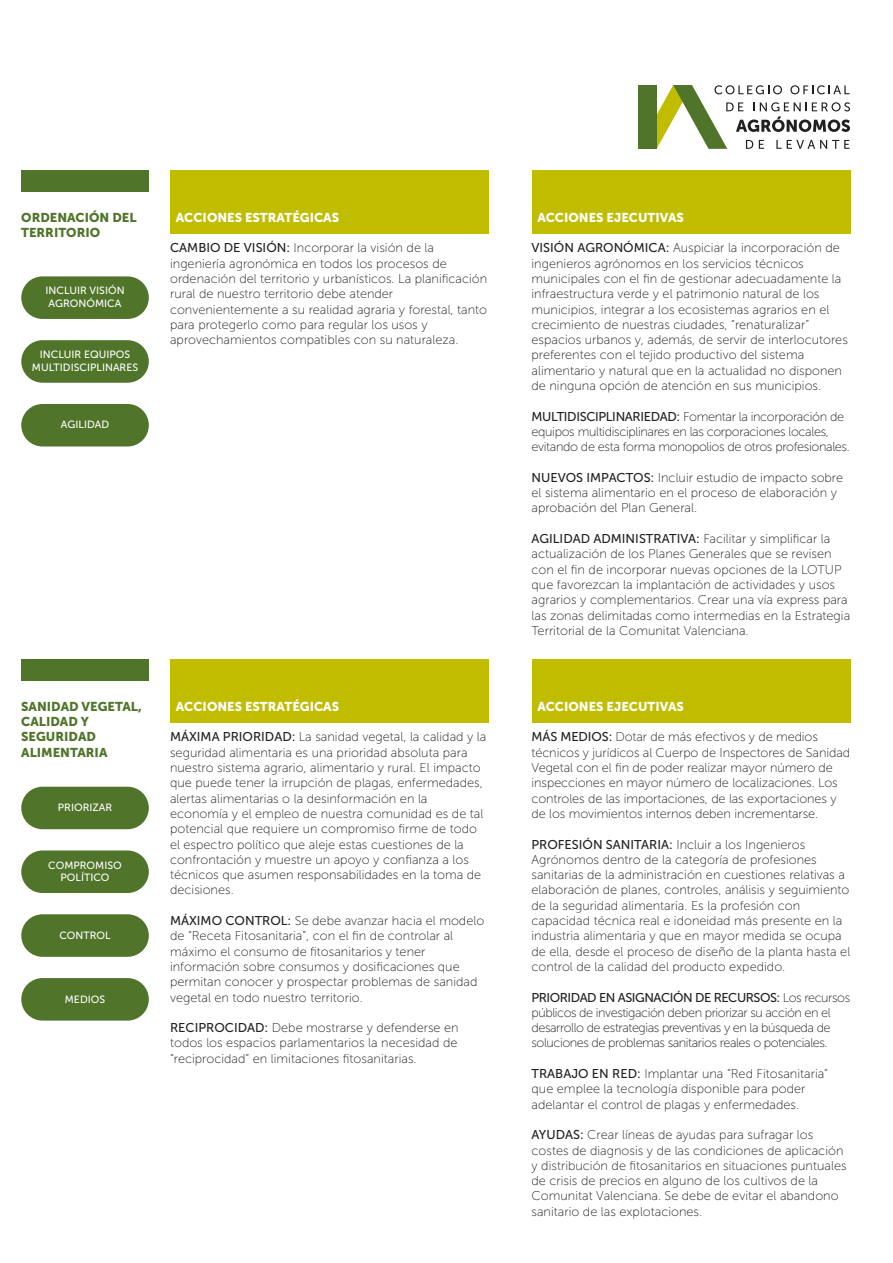
<style>
.page{position:relative;width:893px;height:1263px;background:#fff}
.page>*{position:absolute;margin:0;border:0;box-sizing:border-box;transform-origin:0 0}
.t1{font:12.75px/15.3px "Museo Sans 100";color:#231f20}
.t2{font:12.75px/15.3px "Museo Sans 100";letter-spacing:-.03em;color:#231f20}
.t3{font:12.75px "Museo Sans 900";color:#fff}
.t4{font:12.75px/15.3px "Museo Sans 900";color:#50752a}
.t5{font:12.75px "Museo Sans 500";color:#231f20}
.t6{font:12.75px "Museo Sans 500";letter-spacing:-.035em;color:#231f20}
.t7{font:10.5px/12.6px "Museo Sans 500";color:#fff;text-align:center}
.s1{font-family:"Museo Sans 500"}
.s2{font-family:"Museo Sans 100"}
</style>
<div class="page">
<div style="left:170px;top:659px;width:319px;height:64px;background:#c0bc00"></div>
<div style="left:531px;top:659px;width:319px;height:64px;background:#c0bc00"></div>
<div style="left:21px;top:659px;width:128px;height:21px;background:#50752a"></div>
<svg style="left:638px;top:85px;width:212px;height:64px"></svg>
<div style="left:170px;top:170px;width:319px;height:64px;background:#c0bc00"></div>
<div style="left:531px;top:170px;width:319px;height:64px;background:#c0bc00"></div>
<div style="left:21px;top:170px;width:128px;height:21px;background:#50752a"></div>
<div style="left:21px;top:276px;width:128px;height:43px;background:#50752a;border-radius:21px"></div>
<div style="left:21px;top:340px;width:128px;height:43px;background:#50752a;border-radius:21px"></div>
<div style="left:21px;top:850px;width:128px;height:43px;background:#50752a;border-radius:21px"></div>
<div style="left:21px;top:404px;width:128px;height:42px;background:#50752a;border-radius:21px"></div>
<div style="left:21px;top:787px;width:128px;height:42px;background:#50752a;border-radius:21px"></div>
<div style="left:21px;top:914px;width:128px;height:43px;background:#50752a;border-radius:21px"></div>
<div style="left:21px;top:978px;width:128px;height:42px;background:#50752a;border-radius:21px"></div>
<p class="t4" style="left:21px;top:210px;width:117px">ORDENACIÓN DEL<br>TERRITORIO</p>
<p class="t7" style="left:45px;top:285px;width:81px">INCLUIR VISIÓN<br>AGRONÓMICA</p>
<p class="t7" style="left:32px;top:348px;width:108px">INCLUIR EQUIPOS<br>MULTIDISCIPLINARES</p>
<p class="t7" style="left:61px;top:418px;width:50px">AGILIDAD</p>
<p class="t3" style="left:176px;top:210px;width:165px">ACCIONES ESTRATÉGICAS</p>
<p class="t1" style="left:170px;top:240px;width:319px"><span class="s1">CAMBIO DE VISIÓN:</span> Incorporar la visión de la ingeniería agronómica en todos los procesos de ordenación del territorio y urbanísticos. La planificación rural de nuestro territorio debe atender convenientemente a su realidad agraria y forestal, tanto para protegerlo como para regular los usos y aprovechamientos compatibles con su naturaleza.</p>
<p class="t4" style="left:21px;top:699px;width:122px">SANIDAD VEGETAL,<br>CALIDAD Y<br>SEGURIDAD<br>ALIMENTARIA</p>
<p class="t7" style="left:58px;top:801px;width:56px">PRIORIZAR</p>
<p class="t7" style="left:48px;top:859px;width:75px">COMPROMISO<br>POLÍTICO</p>
<p class="t7" style="left:59px;top:929px;width:53px">CONTROL</p>
<p class="t7" style="left:65px;top:992px;width:42px">MEDIOS</p>
<p class="t3" style="left:176px;top:699px;width:165px">ACCIONES ESTRATÉGICAS</p>
<p class="t1" style="left:170px;top:729px;width:318px"><span class="s1">MÁXIMA PRIORIDAD:</span> La sanidad vegetal, la calidad y la seguridad alimentaria es una prioridad absoluta para nuestro sistema agrario, alimentario y rural. El impacto que puede tener la irrupción de plagas, enfermedades, alertas alimentarias o la desinformación en la economía y el empleo de nuestra comunidad es de tal potencial que requiere un compromiso firme de todo el espectro político que aleje estas cuestiones de la confrontación y muestre un apoyo y confianza a los técnicos que asumen responsabilidades en la toma de decisiones.</p>
<p class="t1" style="left:170px;top:913px;width:316px"><span class="s1">MÁXIMO CONTROL:</span> Se debe avanzar hacia el modelo de “Receta Fitosanitaria”, con el fin de controlar al máximo el consumo de fitosanitarios y tener información sobre consumos y dosificaciones que permitan conocer y prospectar problemas de sanidad vegetal en todo nuestro territorio.</p>
<p class="t1" style="left:170px;top:1020px;width:290px;text-align:justify"><span class="s1">RECIPROCIDAD:</span> Debe mostrarse y defenderse en todos los espacios parlamentarios la necesidad de “reciprocidad” en limitaciones fitosanitarias.</p>
<p class="t3" style="left:537px;top:210px;width:148px">ACCIONES EJECUTIVAS</p>
<p class="t1" style="left:531px;top:240px;width:318px"><span class="s1">VISIÓN AGRONÓMICA:</span> Auspiciar la incorporación de ingenieros agrónomos en los servicios técnicos municipales con el fin de gestionar adecuadamente la infraestructura verde y el patrimonio natural de los municipios, integrar a los ecosistemas agrarios en el crecimiento de nuestras ciudades, “renaturalizar” espacios urbanos y, además, de servir de interlocutores preferentes con el tejido productivo del sistema alimentario y natural que en la actualidad no disponen de ninguna opción de atención en sus municipios.</p>
<p class="t2" style="left:531px;top:409px;width:320px"><span class="s1">MULTIDISCIPLINARIEDAD:</span> Fomentar la incorporación de equipos multidisciplinares en las corporaciones locales, evitando de esta forma monopolios de otros profesionales.</p>
<p class="t1" style="left:531px;top:470px;width:313px"><span class="s1">NUEVOS IMPACTOS:</span> Incluir estudio de impacto sobre el sistema alimentario en el proceso de elaboración y aprobación del Plan General.</p>
<p class="t5" style="left:531px;top:532px;width:300px">AGILIDAD ADMINISTRATIVA: <span class="s2">Facilitar y simplificar la</span></p>
<p class="t1" style="left:531px;top:546px;width:320px">actualización de los Planes Generales que se revisen con el fin de incorporar nuevas opciones de la LOTUP que favorezcan la implantación de actividades y usos agrarios y complementarios. Crear una vía express para las zonas delimitadas como intermedias en la Estrategia Territorial de la Comunitat Valenciana.</p>
<p class="t3" style="left:537px;top:699px;width:148px">ACCIONES EJECUTIVAS</p>
<p class="t1" style="left:532px;top:729px;width:320px"><span class="s1">MÁS MEDIOS:</span> Dotar de más efectivos y de medios técnicos y jurídicos al Cuerpo de Inspectores de Sanidad Vegetal con el fin de poder realizar mayor número de inspecciones en mayor número de localizaciones. Los controles de las importaciones, de las exportaciones y de los movimientos internos deben incrementarse.</p>
<p class="t1" style="left:532px;top:837px;width:320px"><span class="s1">PROFESIÓN SANITARIA:</span> Incluir a los Ingenieros Agrónomos dentro de la categoría de profesiones sanitarias de la administración en cuestiones relativas a elaboración de planes, controles, análisis y seguimiento de la seguridad alimentaria. Es la profesión con capacidad técnica real e idoneidad más presente en la industria alimentaria y que en mayor medida se ocupa de ella, desde el proceso de diseño de la planta hasta el control de la calidad del producto expedido.</p>
<p class="t6" style="left:532px;top:990px;width:320px">PRIORIDAD EN ASIGNACIÓN DE RECURSOS: <span class="s2">Los recursos</span></p>
<p class="t1" style="left:532px;top:1005px;width:301px;text-align:justify">públicos de investigación deben priorizar su acción en el desarrollo de estrategias preventivas y en la búsqueda de soluciones de problemas sanitarios reales o potenciales.</p>
<p class="t1" style="left:532px;top:1066px;width:298px"><span class="s1">TRABAJO EN RED:</span> Implantar una “Red Fitosanitaria” que emplee la tecnología disponible para poder adelantar el control de plagas y enfermedades.</p>
<p class="t1" style="left:532px;top:1127px;width:317px"><span class="s1">AYUDAS:</span> Crear líneas de ayudas para sufragar los costes de diagnosis y de las condiciones de aplicación y distribución de fitosanitarios en situaciones puntuales de crisis de precios en alguno de los cultivos de la Comunitat Valenciana. Se debe de evitar el abandono sanitario de las explotaciones.</p>
</div>
